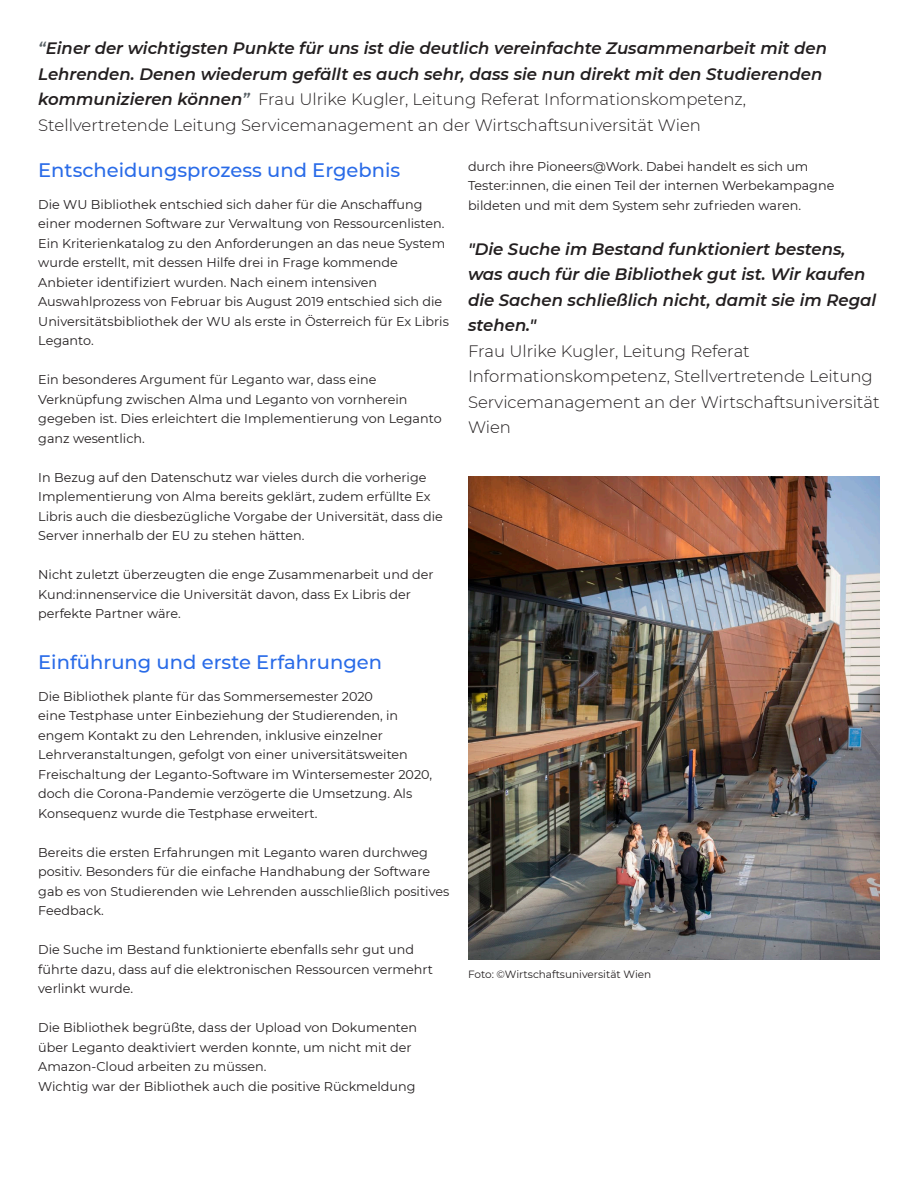
<style>
.page{position:relative;width:918px;height:1188px;background:#fff}
.page>*{position:absolute;margin:0;border:0;box-sizing:border-box;transform-origin:0 0}
.t1{font:500 19.5px "Montserrat";color:#296be8}
.t2{font:italic 600 16.5px/25.5px "Montserrat";color:#231f20}
.t3{font:300 16.5px/25.5px "Montserrat";color:#231f20}
.t4{font:12.75px/19.5px "Montserrat";color:#231f20}
.t5{font:10.5px "Montserrat";color:#231f20}
.s1{color:#5b6368}
.s2{font-weight:300;font-style:normal}
</style>
<div class="page">
<img style="left:468px;top:477px;width:411px;height:482px">
<p class="t2" style="left:38px;top:35px;width:790px"><span class="s1">“</span>Einer der wichtigsten Punkte für uns ist die deutlich vereinfachte Zusammenarbeit mit den Lehrenden. Denen wiederum gefällt es auch sehr, dass sie nun direkt mit den Studierenden kommunizieren können<span class="s1">”</span> <span class="s2">Frau Ulrike Kugler, Leitung Referat Informationskompetenz, Stellvertretende Leitung Servicemanagement an der Wirtschaftsuniversität Wien</span></p>
<p class="t1" style="left:38px;top:157px;width:364px">Entscheidungsprozess und Ergebnis</p>
<p class="t4" style="left:38px;top:194px;width:412px">Die WU Bibliothek entschied sich daher für die Anschaffung einer modernen Software zur Verwaltung von Ressourcenlisten.<br>Ein Kriterienkatalog zu den Anforderungen an das neue System wurde erstellt, mit dessen Hilfe drei in Frage kommende Anbieter identifiziert wurden. Nach einem intensiven Auswahlprozess von Februar bis August 2019 entschied sich die Universitätsbibliothek der WU als erste in Österreich für Ex Libris Leganto.</p>
<p class="t4" style="left:38px;top:369px;width:405px">Ein besonderes Argument für Leganto war, dass eine Verknüpfung zwischen Alma und Leganto von vornherein gegeben ist. Dies erleichtert die Implementierung von Leganto ganz wesentlich.</p>
<p class="t4" style="left:38px;top:467px;width:406px">In Bezug auf den Datenschutz war vieles durch die vorherige Implementierung von Alma bereits geklärt, zudem erfüllte Ex Libris auch die diesbezügliche Vorgabe der Universität, dass die Server innerhalb der EU zu stehen hätten.</p>
<p class="t4" style="left:38px;top:564px;width:397px">Nicht zuletzt überzeugten die enge Zusammenarbeit und der<br>Kund:innenservice die Universität davon, dass Ex Libris der perfekte Partner wäre.</p>
<p class="t1" style="left:38px;top:649px;width:345px">Einführung und erste Erfahrungen</p>
<p class="t4" style="left:38px;top:686px;width:395px">Die Bibliothek plante für das Sommersemester 2020<br>eine Testphase unter Einbeziehung der Studierenden, in engem Kontakt zu den Lehrenden, inklusive einzelner Lehrveranstaltungen, gefolgt von einer universitätsweiten Freischaltung der Leganto-Software im Wintersemester 2020, doch die Corona-Pandemie verzögerte die Umsetzung. Als Konsequenz wurde die Testphase erweitert.</p>
<p class="t4" style="left:38px;top:842px;width:413px">Bereits die ersten Erfahrungen mit Leganto waren durchweg positiv. Besonders für die einfache Handhabung der Software gab es von Studierenden wie Lehrenden ausschließlich positives Feedback.</p>
<p class="t4" style="left:38px;top:939px;width:396px">Die Suche im Bestand funktionierte ebenfalls sehr gut und führte dazu, dass auf die elektronischen Ressourcen vermehrt verlinkt wurde.</p>
<p class="t4" style="left:38px;top:1017px;width:380px">Die Bibliothek begrüßte, dass der Upload von Dokumenten über Leganto deaktiviert werden konnte, um nicht mit der<br>Amazon-Cloud arbeiten zu müssen.</p>
<p class="t4" style="left:38px;top:1076px;width:379px">Wichtig war der Bibliothek auch die positive Rückmeldung</p>
<p class="t4" style="left:468px;top:156px;width:368px">durch ihre Pioneers@Work. Dabei handelt es sich um<br>Tester:innen, die einen Teil der internen Werbekampagne bildeten und mit dem System sehr zufrieden waren.</p>
<p class="t2" style="left:468px;top:235px;width:410px">"Die Suche im Bestand funktioniert bestens, was auch für die Bibliothek gut ist. Wir kaufen die Sachen schließlich nicht, damit sie im Regal stehen."</p>
<p class="t3" style="left:468px;top:337px;width:413px">Frau Ulrike Kugler, Leitung Referat Informationskompetenz, Stellvertretende Leitung Servicemanagement an der Wirtschaftsuniversität Wien</p>
<p class="t5" style="left:468px;top:967px;width:185px">Foto: ©Wirtschaftsuniversität Wien</p>
</div>
